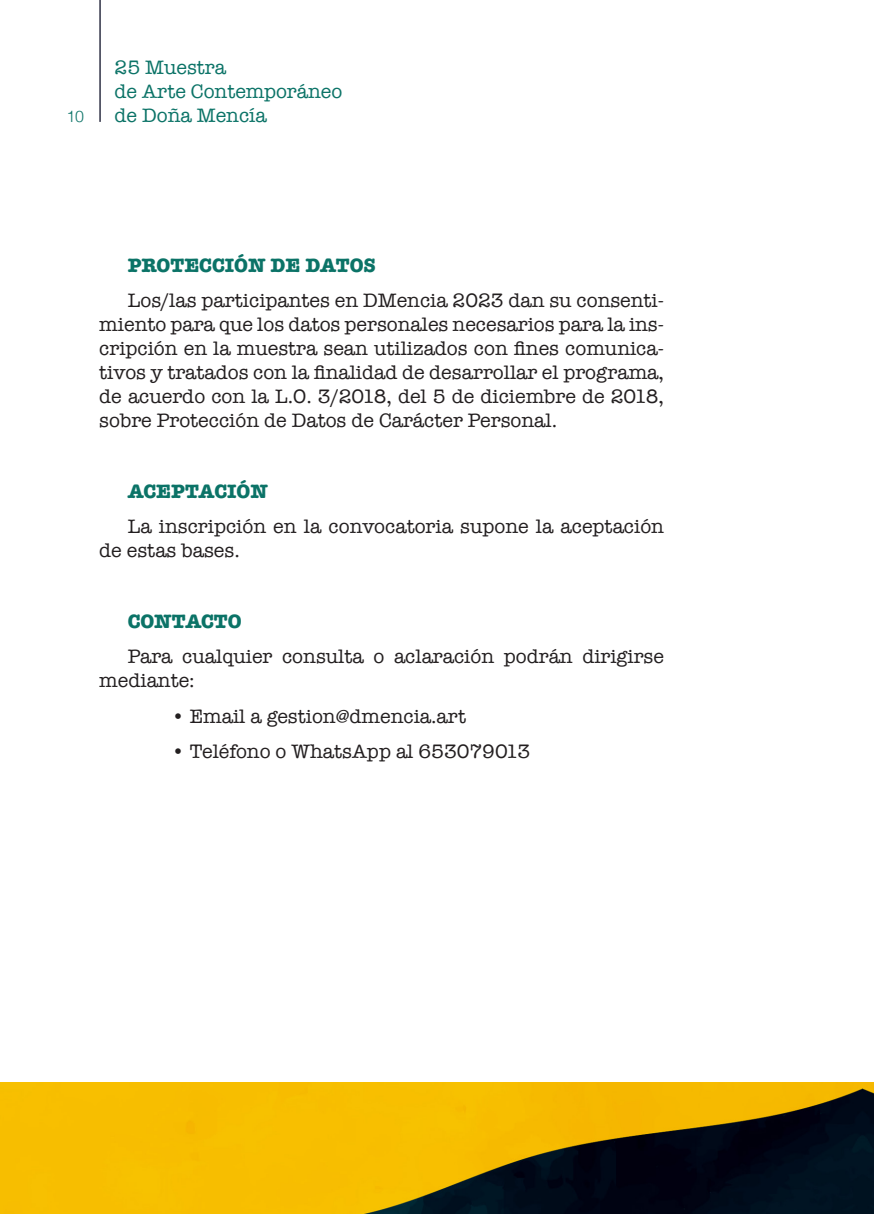
<style>
.page{position:relative;width:874px;height:1214px;background:#fff}
.page>*{position:absolute;margin:0;border:0;box-sizing:border-box;transform-origin:0 0}
.t1{font:20px/24px "American Typewriter";color:#231f20}
.t2{font:20px/24px "American Typewriter";color:#0b7367}
.t3{font:700 20px "American Typewriter";color:#0b7367}
.t4{font:300 16px "Helvetica";color:#0b7367}
</style>
<div class="page">
<hr style="left:99px;top:0;width:2px;height:122px;background:#2f3145">
<img style="left:0;top:1082px;width:873px;height:131px">
<p class="t2" style="left:115px;top:54px;width:229px">25 Muestra<br>de Arte Contemporáneo</p>
<p class="t4" style="left:66px;top:103px;width:19px">10</p>
<p class="t2" style="left:115px;top:102px;width:153px">de Doña Mencía</p>
<p class="t3" style="left:128px;top:248px;width:249px">PROTECCIÓN DE DATOS</p>
<p class="t1" style="left:99px;top:288px;width:566px;text-align:justify;text-indent:28px">Los/las participantes en DMencia 2023 dan su consenti&shy;miento para que los datos personales necesarios para la ins&shy;cripción en la muestra sean utilizados con fines comunica&shy;tivos y tratados con la finalidad de desarrollar el programa, de acuerdo con la L.O. 3/2018, del 5 de diciembre de 2018, sobre Protección de Datos de Carácter Personal.</p>
<p class="t3" style="left:128px;top:474px;width:142px">ACEPTACIÓN</p>
<p class="t1" style="left:99px;top:514px;width:566px;text-indent:28px">La inscripción en la convocatoria supone la aceptación de estas bases.</p>
<p class="t3" style="left:128px;top:604px;width:115px">CONTACTO</p>
<p class="t1" style="left:99px;top:644px;width:566px;text-indent:28px">Para cualquier consulta o aclaración podrán dirigirse mediante:</p>
<p class="t1" style="left:171px;top:703px;width:296px">• Email a gestion@dmencia.art</p>
<p class="t1" style="left:171px;top:738px;width:360px">• Teléfono o WhatsApp al 653079013</p>
</div>
